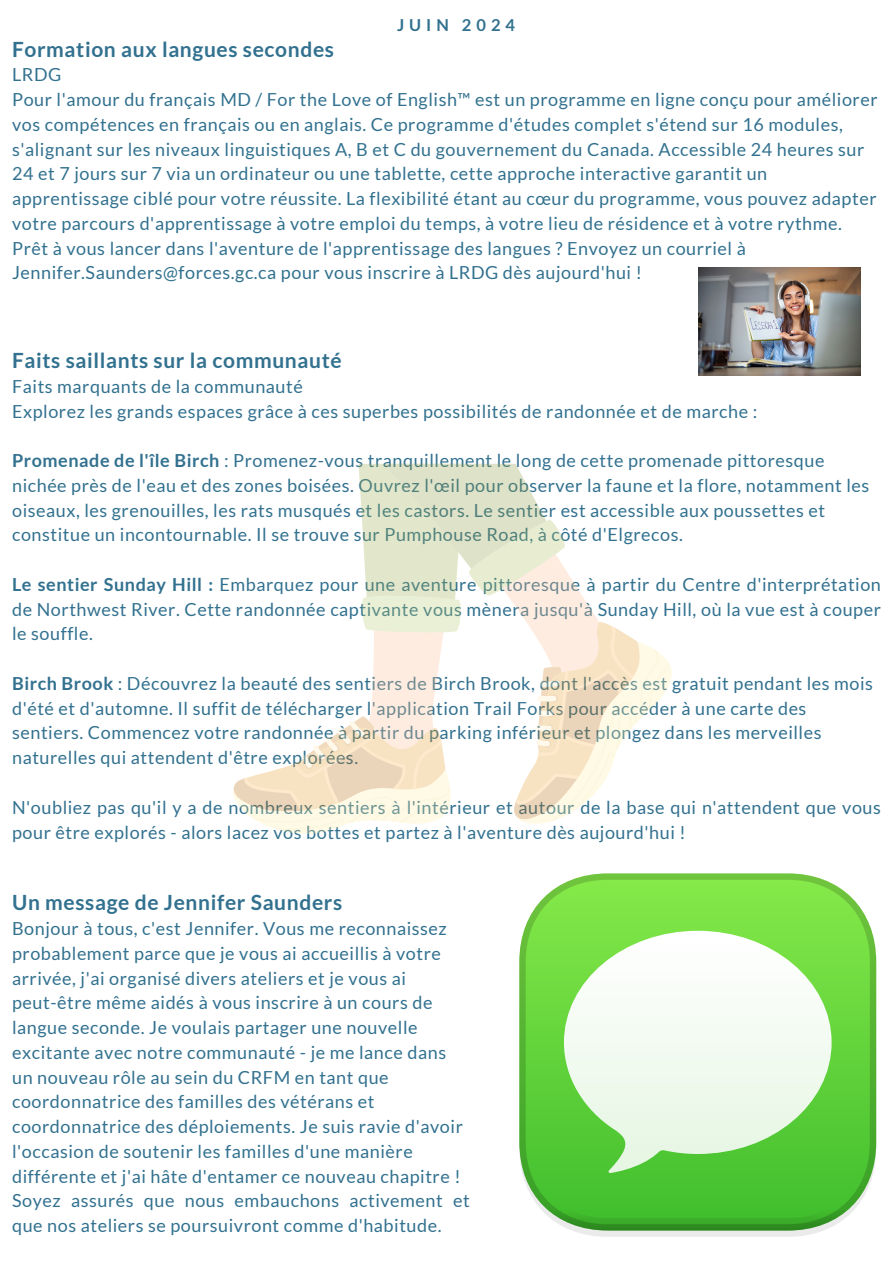
<style>
.page{position:relative;width:894px;height:1264px;background:#fff}
.page>*{position:absolute;margin:0;border:0;box-sizing:border-box;transform-origin:0 0}
.t1{font:700 21px "Lato";letter-spacing:.03em;color:#32718f}
.t2{font:18px/24.8px "Lato";letter-spacing:.03em;color:#32718f}
.t3{font:700 16.5px "Lato";letter-spacing:.3em;color:#32718f}
.s1{font-weight:700}
</style>
<div class="page">
<img style="left:698px;top:268px;width:161px;height:108px">
<svg style="left:233px;top:464px;width:439px;height:370px"></svg>
<svg style="left:519px;top:873px;width:357px;height:357px;background:#6fd24d"></svg>
<svg style="left:563px;top:930px;width:268px;height:243px;fill:#effaed"></svg>
<p class="t3" style="left:397px;top:15px;width:119px">JUIN 2024</p>
<p class="t1" style="left:12px;top:36px;width:323px">Formation aux langues secondes</p>
<p class="t2" style="left:12px;top:62px;width:51px">LRDG</p>
<p class="t2" style="left:12px;top:87px;width:866px">Pour l'amour du français MD / For the Love of English™ est un programme en ligne conçu pour améliorer vos compétences en français ou en anglais. Ce programme d'études complet s'étend sur 16 modules, s'alignant sur les niveaux linguistiques A, B et C du gouvernement du Canada. Accessible 24 heures sur 24 et 7 jours sur 7 via un ordinateur ou une tablette, cette approche interactive garantit un apprentissage ciblé pour votre réussite. La flexibilité étant au cœur du programme, vous pouvez adapter votre parcours d'apprentissage à votre emploi du temps, à votre lieu de résidence et à votre rythme.<br>Prêt à vous lancer dans l'aventure de l'apprentissage des langues ? Envoyez un courriel à Jennifer.Saunders@forces.gc.ca pour vous inscrire à LRDG dès aujourd'hui !</p>
<h1 class="t1" style="left:12px;top:347px;width:331px">Faits saillants sur la communauté</h1>
<p class="t2" style="left:12px;top:373px;width:292px">Faits marquants de la communauté</p>
<p class="t2" style="left:12px;top:398px;width:746px">Explorez les grands espaces grâce à ces superbes possibilités de randonnée et de marche :</p>
<p class="t2" style="left:12px;top:448px;width:858px"><span class="s1">Promenade de l'île Birch</span> : Promenez-vous tranquillement le long de cette promenade pittoresque nichée près de l'eau et des zones boisées. Ouvrez l'œil pour observer la faune et la flore, notamment les oiseaux, les grenouilles, les rats musqués et les castors. Le sentier est accessible aux poussettes et constitue un incontournable. Il se trouve sur Pumphouse Road, à côté d'Elgrecos.</p>
<p class="t2" style="left:12px;top:571px;width:870px;text-align:justify"><span class="s1">Le sentier Sunday Hill :</span> Embarquez pour une aventure pittoresque à partir du Centre d'interprétation de Northwest River. Cette randonnée captivante vous mènera jusqu'à Sunday Hill, où la vue est à couper le souffle.</p>
<p class="t2" style="left:12px;top:670px;width:862px"><span class="s1">Birch Brook</span> : Découvrez la beauté des sentiers de Birch Brook, dont l'accès est gratuit pendant les mois d'été et d'automne. Il suffit de télécharger l'application Trail Forks pour accéder à une carte des sentiers. Commencez votre randonnée à partir du parking inférieur et plongez dans les merveilles naturelles qui attendent d'être explorées.</p>
<p class="t2" style="left:12px;top:794px;width:870px">N'oubliez pas qu'il y a de nombreux sentiers à l'intérieur et autour de la base qui n'attendent que vous pour être explorés - alors lacez vos bottes et partez à l'aventure dès aujourd'hui !</p>
<p class="t1" style="left:12px;top:889px;width:331px">Un message de Jennifer Saunders</p>
<p class="t2" style="left:12px;top:915px;width:452px">Bonjour à tous, c'est Jennifer. Vous me reconnaissez probablement parce que je vous ai accueillis à votre arrivée, j'ai organisé divers ateliers et je vous ai peut-être même aidés à vous inscrire à un cours de langue seconde. Je voulais partager une nouvelle excitante avec notre communauté - je me lance dans un nouveau rôle au sein du CRFM en tant que coordonnatrice des familles des vétérans et coordonnatrice des déploiements. Je suis ravie d'avoir l'occasion de soutenir les familles d'une manière différente et j'ai hâte d'entamer ce nouveau chapitre !</p>
<p class="t2" style="left:12px;top:1187px;width:459px">Soyez assurés que nous embauchons activement et que nos ateliers se poursuivront comme d'habitude.</p>
</div>
